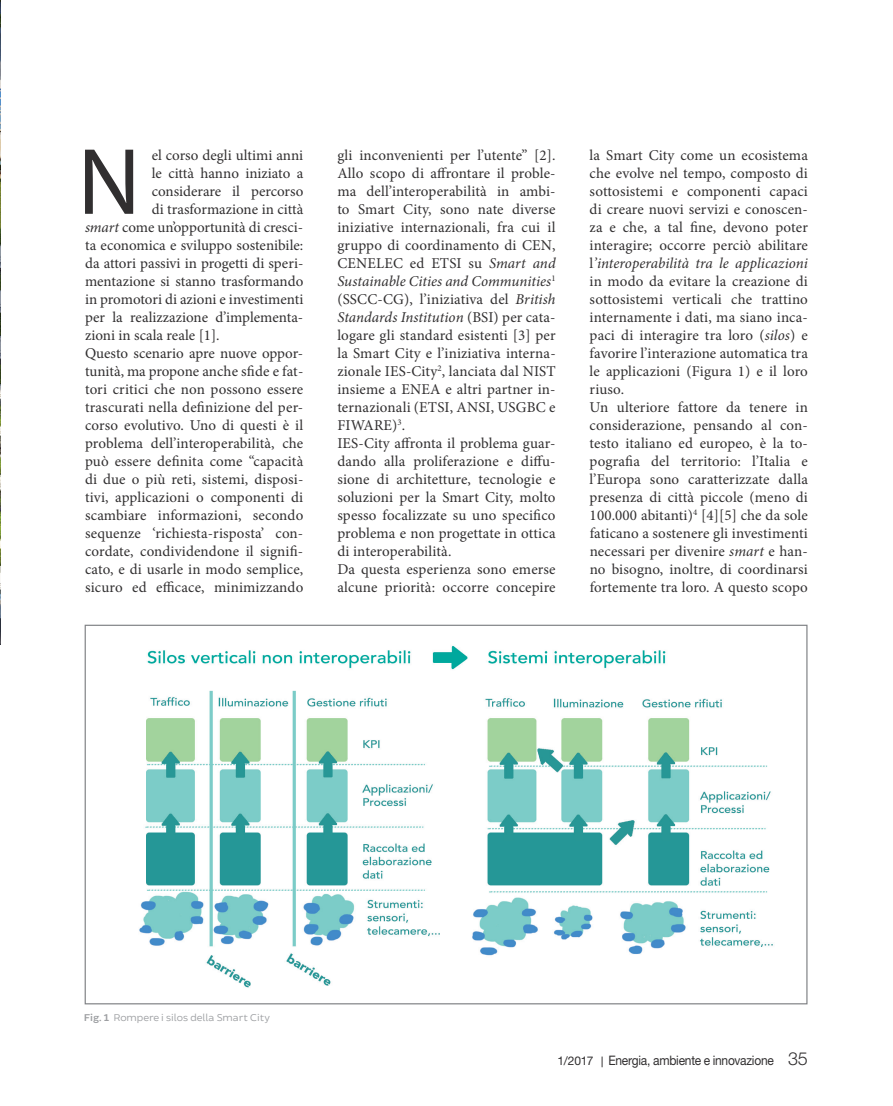
<style>
.page{position:relative;width:893px;height:1106px;background:#fff}
.page>*{position:absolute;margin:0;border:0;box-sizing:border-box;transform-origin:0 0}
.t1{font:95.1px "Myriad Pro";color:#312f30}
.t2{font:15px/18px "Minion Pro";letter-spacing:.01em;color:#312f30}
.t3{font:13.05px "Helvetica Neue LT Std";letter-spacing:-.02em;color:#312f30;scale:.92 1}
.t4{font:10.5px "Brocha";color:#9d9fa2}
.s1{font-style:italic}
.s2{font-weight:600}
.s3{font-size:12px}
.s4{font-family:"Calibri";font-size:12px}
.s5{font-family:"Helvetica Neue";font-weight:300;font-size:18px}
</style>
<div class="page">
<img style="left:0;top:0;width:1px;height:645px">
<img style="left:139px;top:645px;width:634px;height:343px">
<h1 class="t1" style="left:78px;top:123px;width:64px">N</h1>
<p class="t2" style="left:152px;top:146px;width:153px">el corso degli ultimi anni</p>
<p class="t2" style="left:152px;top:164px;width:153px">le città hanno iniziato a</p>
<p class="t2" style="left:152px;top:182px;width:153px">considerare il percorso</p>
<p class="t2" style="left:152px;top:200px;width:153px">di trasformazione in città</p>
<p class="t2" style="left:85px;top:218px;width:220px"><span class="s1">smart</span> come un’opportunità di cresci-</p>
<p class="t2" style="left:85px;top:236px;width:220px">ta economica e sviluppo sostenibile:</p>
<p class="t2" style="left:85px;top:254px;width:220px">da attori passivi in progetti di speri-</p>
<p class="t2" style="left:85px;top:272px;width:220px">mentazione si stanno trasformando</p>
<p class="t2" style="left:85px;top:290px;width:220px">in promotori di azioni e investimenti</p>
<p class="t2" style="left:85px;top:308px;width:220px">per la realizzazione d’implementa-</p>
<p class="t2" style="left:85px;top:326px;width:136px">zioni in scala reale [1].</p>
<p class="t2" style="left:85px;top:344px;width:220px">Questo scenario apre nuove oppor-</p>
<p class="t2" style="left:85px;top:362px;width:220px">tunità, ma propone anche sfide e fat-</p>
<p class="t2" style="left:85px;top:380px;width:220px">tori critici che non possono essere</p>
<p class="t2" style="left:85px;top:398px;width:220px">trascurati nella definizione del per-</p>
<p class="t2" style="left:85px;top:416px;width:220px">corso evolutivo. Uno di questi è il</p>
<p class="t2" style="left:85px;top:434px;width:220px">problema dell’interoperabilità, che</p>
<p class="t2" style="left:85px;top:452px;width:220px">può essere definita come “capacità</p>
<p class="t2" style="left:85px;top:470px;width:220px">di due o più reti, sistemi, disposi-</p>
<p class="t2" style="left:85px;top:488px;width:220px">tivi, applicazioni o componenti di</p>
<p class="t2" style="left:85px;top:506px;width:220px">scambiare informazioni, secondo</p>
<p class="t2" style="left:85px;top:524px;width:220px">sequenze ‘richiesta-risposta’ con-</p>
<p class="t2" style="left:85px;top:542px;width:220px">cordate, condividendone il signifi-</p>
<p class="t2" style="left:85px;top:560px;width:220px">cato, e di usarle in modo semplice,</p>
<p class="t2" style="left:85px;top:578px;width:220px">sicuro ed efficace, minimizzando</p>
<p class="t2" style="left:337px;top:146px;width:220px">gli inconvenienti per l’utente” [2].<br>Allo scopo di affrontare il proble&shy;ma dell’interoperabilità in ambi&shy;to Smart City, sono nate diverse iniziative internazionali, fra cui il gruppo di coordinamento di CEN, CENELEC ed ETSI su <span class="s1">Smart and Sustainable Cities and Communities</span><sup>1 </sup>(SSCC-CG), l’iniziativa del <span class="s1">British Standards Institution</span> (BSI) per cata&shy;logare gli standard esistenti [3] per la Smart City e l’iniziativa interna&shy;zionale IES-City<sup>2</sup>, lanciata dal NIST insieme a ENEA e altri partner in&shy;ternazionali (ETSI, ANSI, USGBC e FIWARE)<sup>3</sup>.<br>IES-City affronta il problema guar&shy;dando alla proliferazione e diffu&shy;sione di architetture, tecnologie e soluzioni per la Smart City, molto spesso focalizzate su uno specifico problema e non progettate in ottica di interoperabilità.<br>Da questa esperienza sono emerse alcune priorità: occorre concepire</p>
<p class="t2" style="left:590px;top:146px;width:220px">la Smart City come un ecosistema che evolve nel tempo, composto di sottosistemi e componenti capaci di creare nuovi servizi e conoscen&shy;za e che, a tal fine, devono poter interagire; occorre perciò abilitare l<span class="s1">’interoperabilità tra le applicazioni </span>in modo da evitare la creazione di sottosistemi verticali che trattino internamente i dati, ma siano inca&shy;paci di interagire tra loro (<span class="s1">silos</span>) e favorire l’interazione automatica tra le applicazioni (Figura 1) e il loro riuso.<br>Un ulteriore fattore da tenere in considerazione, pensando al con&shy;testo italiano ed europeo, è la to&shy;pografia del territorio: l’Italia e l’Europa sono caratterizzate dalla presenza di città piccole (meno di 100.000 abitanti)<sup>4</sup> [4][5] che da sole faticano a sostenere gli investimenti necessari per divenire <span class="s1">smart</span> e han&shy;no bisogno, inoltre, di coordinarsi fortemente tra loro. A questo scopo</p>
<p class="t4" style="left:84px;top:1011px;width:188px"><span class="s2">Fig. 1</span> Rompere i silos della Smart City</p>
<p class="t3" style="left:557px;top:1052px;width:274px"><span class="s3">1/2017</span> <span class="s4">|</span> Energia, ambiente e innovazione <span class="s5">35</span></p>
</div>
